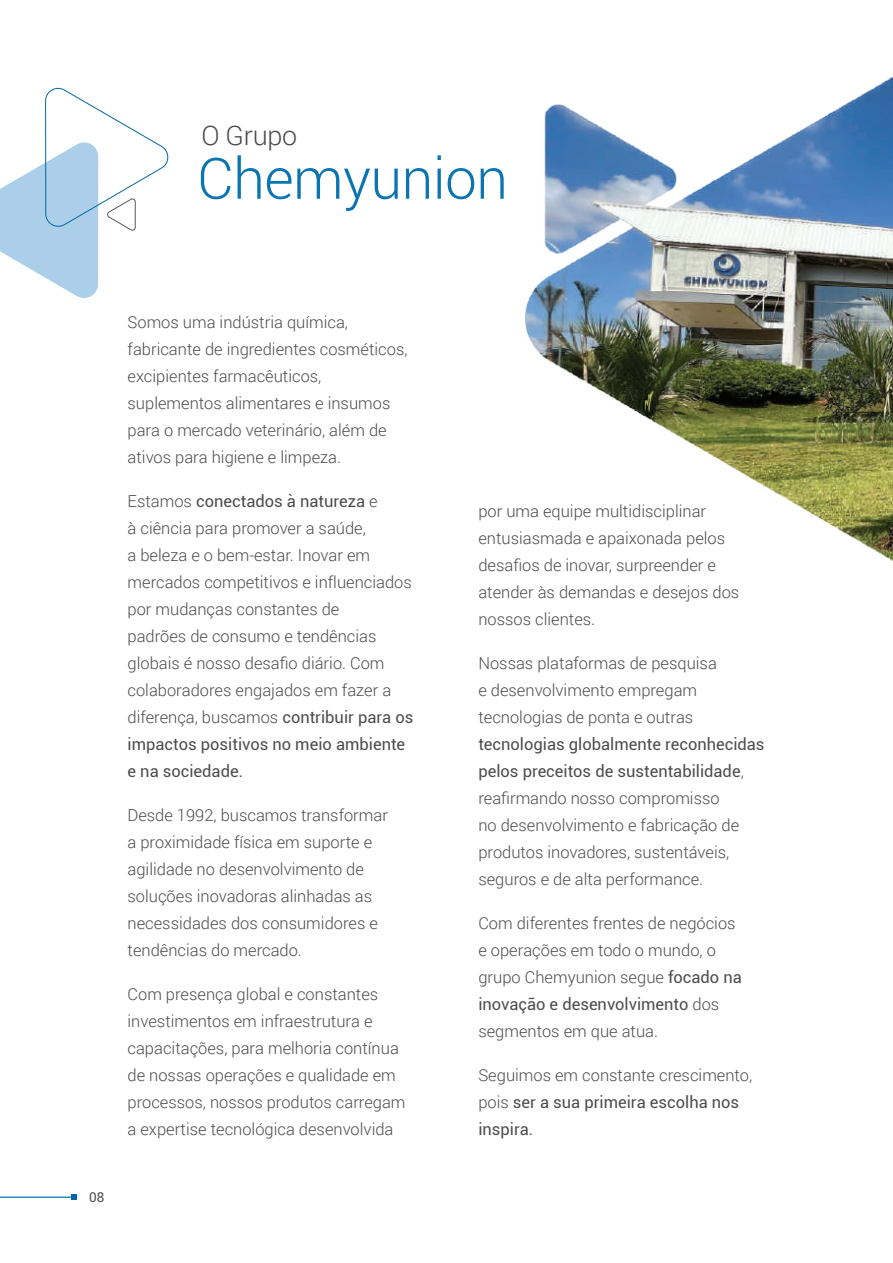
<style>
.page{position:relative;width:893px;height:1263px;background:#fff}
.page>*{position:absolute;margin:0;border:0;box-sizing:border-box;transform-origin:0 0}
.t1{font:300 57px "Roboto";letter-spacing:-.01em;color:#0b75b1}
.t2{font:300 27px "Roboto";letter-spacing:-.01em;color:#4b4c4d}
.t3{font:300 16.5px/27px "Roboto";color:#4b4c4d}
.t4{font:13.5px "Roboto";color:#4b4c4d}
.s1{font-weight:400}
</style>
<div class="page">
<img style="left:525px;top:76px;width:368px;height:485px">
<svg style="left:0;top:87px;width:169px;height:211px"></svg>
<hr style="left:0;top:1196px;width:73px;height:2px;background:#0068a8">
<svg style="left:71px;top:1194px;width:6px;height:6px"></svg>
<h2 class="t2" style="left:201px;top:116px;width:97px">O Grupo</h2>
<h1 class="t1" style="left:197px;top:139px;width:312px">Chemyunion</h1>
<p class="t4" style="left:89px;top:1188px;width:17px">08</p>
<p class="t3" style="left:128px;top:308px;width:281px">Somos uma indústria química, fabricante de ingredientes cosméticos, excipientes farmacêuticos, suplementos alimentares e insumos para o mercado veterinário, além de ativos para higiene e limpeza.</p>
<p class="t3" style="left:128px;top:487px;width:287px">Estamos <span class="s1">conectados à natureza</span> e<br>à ciência para promover a saúde,<br>a beleza e o bem-estar. Inovar em mercados competitivos e influenciados por mudanças constantes de<br>padrões de consumo e tendências globais é nosso desafio diário. Com colaboradores engajados em fazer a diferença, buscamos <span class="s1">contribuir para os impactos positivos no meio ambiente e na sociedade.</span></p>
<p class="t3" style="left:128px;top:801px;width:262px">Desde 1992, buscamos transformar a proximidade física em suporte e agilidade no desenvolvimento de soluções inovadoras alinhadas as necessidades dos consumidores e tendências do mercado.</p>
<p class="t3" style="left:128px;top:980px;width:280px">Com presença global e constantes investimentos em infraestrutura e capacitações, para melhoria contínua de nossas operações e qualidade em processos, nossos produtos carregam a expertise tecnológica desenvolvida</p>
<p class="t3" style="left:478px;top:497px;width:262px">por uma equipe multidisciplinar entusiasmada e apaixonada pelos desafios de inovar, surpreender e atender às demandas e desejos dos nossos clientes.</p>
<p class="t3" style="left:478px;top:649px;width:240px">Nossas plataformas de pesquisa e desenvolvimento empregam tecnologias de ponta e outras</p>
<p class="t3" style="left:478px;top:730px;width:288px"><span class="s1">tecnologias globalmente reconhecidas pelos preceitos de sustentabilidade</span>, reafirmando nosso compromisso<br>no desenvolvimento e fabricação de produtos inovadores, sustentáveis, seguros e de alta performance.</p>
<p class="t3" style="left:478px;top:909px;width:265px">Com diferentes frentes de negócios e operações em todo o mundo, o grupo Chemyunion segue <span class="s1">focado na inovação e desenvolvimento</span> dos segmentos em que atua.</p>
<p class="t3" style="left:478px;top:1061px;width:275px">Seguimos em constante crescimento, pois <span class="s1">ser a sua primeira escolha nos inspira.</span></p>
</div>
